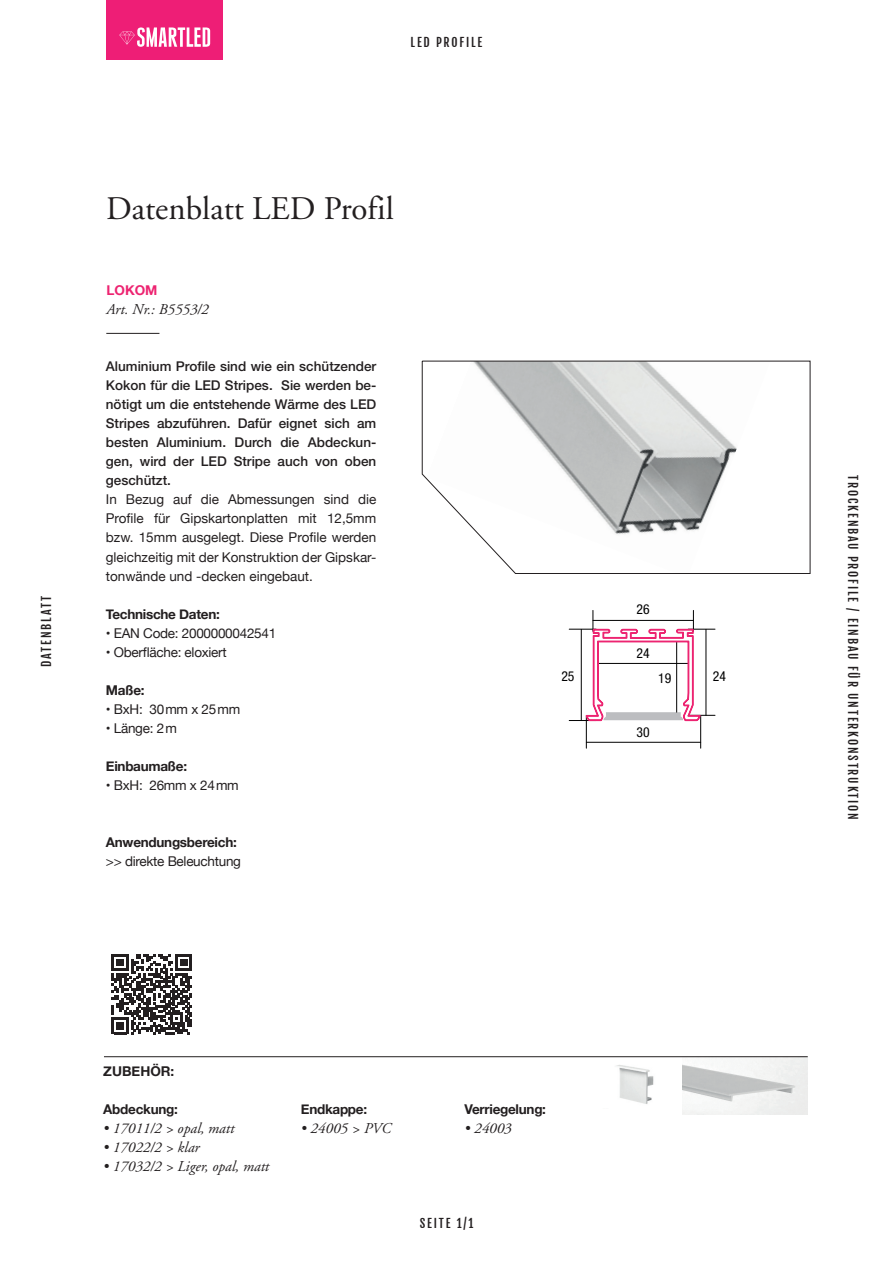
<style>
.page{position:relative;width:893px;height:1263px;background:#fff}
.page>*{position:absolute;margin:0;border:0;box-sizing:border-box;transform-origin:0 0}
.t1{font:33px "Adobe Garamond";color:#231f20}
.t2{font:italic 15px "Adobe Garamond";color:#231f20}
.t3{font:condensed 13.65px "Helvetica Neue";color:#000001}
.t4{font:13.5px/19px "Helvetica Neue";letter-spacing:-.02em;color:#231f20;text-align:justify}
.t5{font:500 13.5px/19px "Helvetica Neue";color:#231f20;text-align:justify}
.t6{font:700 13.5px "Helvetica Neue";letter-spacing:-.02em;color:#231f20}
.t7{font:700 13.5px "Helvetica Neue";color:#231f20}
.t8{font:700 13.5px "Helvetica Neue";color:#ed2471}
.t9{font:12px "Fjalla One";letter-spacing:.15em;color:#231f20}
</style>
<div class="page">
<div style="left:106px;top:0;width:117px;height:60px;background:#ee1e76"></div>
<svg style="left:119px;top:27px;width:91px;height:20px"></svg>
<hr style="left:106px;top:333px;width:53px;height:1px;background:#231f20">
<svg style="left:422px;top:361px;width:388px;height:213px"></svg>
<svg style="left:112px;top:954px;width:80px;height:80px"></svg>
<img style="left:682px;top:1057px;width:126px;height:57px">
<img style="left:595px;top:1057px;width:82px;height:47px">
<hr style="left:104px;top:1056px;width:704px;height:1px;background:#231f20">
<hr style="left:586px;top:742px;width:115px;height:1px;background:#000001">
<hr style="left:700px;top:716px;width:1px;height:32px;background:#000001">
<hr style="left:586px;top:716px;width:1px;height:32px;background:#000001">
<svg style="left:569px;top:610px;width:146px;height:112px"></svg>
<p class="t9" style="left:411px;top:35px;width:73px">LED PROFILE</p>
<p class="t9" style="left:39px;top:667px;width:73px;rotate:-90deg">DATENBLATT</p>
<h1 class="t1" style="left:106px;top:190px;width:289px">Datenblatt LED Profil</h1>
<p class="t8" style="left:107px;top:279px;width:53px">LOKOM</p>
<p class="t2" style="left:107px;top:301px;width:104px">Art. Nr.: B5553/2</p>
<p class="t5" style="left:106px;top:356px;width:272px">Aluminium Profile sind wie ein schützender Kokon für die LED Stripes. Sie werden be&shy;nötigt um die entstehende Wärme des LED Stripes abzuführen. Dafür eignet sich am besten Aluminium. Durch die Abdeckun&shy;gen, wird der LED Stripe auch von oben geschützt.</p>
<p class="t4" style="left:106px;top:491px;width:272px">In Bezug auf die Abmessungen sind die Profile für Gipskartonplatten mit 12,5mm bzw. 15mm ausgelegt. Diese Profile werden gleichzeitig mit der Konstruktion der Gipskar&shy;tonwände und -decken eingebaut.</p>
<p class="t6" style="left:106px;top:603px;width:115px">Technische Daten:</p>
<p class="t4" style="left:106px;top:624px;width:172px">• EAN Code: 2000000042541</p>
<p class="t4" style="left:106px;top:643px;width:122px">• Oberfläche: eloxiert</p>
<p class="t6" style="left:106px;top:679px;width:40px">Maße:</p>
<p class="t4" style="left:106px;top:700px;width:136px">• BxH: 30mm x 25mm</p>
<p class="t4" style="left:106px;top:719px;width:72px">• Länge: 2m</p>
<p class="t6" style="left:106px;top:756px;width:83px">Einbaumaße:</p>
<p class="t4" style="left:106px;top:776px;width:134px">• BxH: 26mm x 24mm</p>
<p class="t6" style="left:106px;top:832px;width:132px">Anwendungsbereich:</p>
<p class="t4" style="left:106px;top:853px;width:137px">&gt;&gt; direkte Beleuchtung</p>
<p class="t3" style="left:636px;top:602px;width:15px">26</p>
<p class="t3" style="left:636px;top:645px;width:15px">24</p>
<p class="t3" style="left:561px;top:668px;width:15px">25</p>
<p class="t3" style="left:713px;top:668px;width:15px">24</p>
<p class="t3" style="left:658px;top:670px;width:15px">19</p>
<p class="t3" style="left:636px;top:724px;width:15px">30</p>
<p class="t7" style="left:103px;top:1060px;width:73px">ZUBEHÖR:</p>
<p class="t6" style="left:103px;top:1099px;width:76px">Abdeckung:</p>
<p class="t2" style="left:103px;top:1120px;width:133px">• 17011/2 &gt; opal, matt</p>
<p class="t2" style="left:103px;top:1139px;width:98px">• 17022/2 &gt; klar</p>
<p class="t2" style="left:103px;top:1158px;width:167px">• 17032/2 &gt; Liger, opal, matt</p>
<p class="t6" style="left:301px;top:1099px;width:68px">Endkappe:</p>
<p class="t2" style="left:301px;top:1120px;width:92px">• 24005 &gt; PVC</p>
<p class="t6" style="left:465px;top:1099px;width:83px">Verriegelung:</p>
<p class="t2" style="left:465px;top:1120px;width:49px">• 24003</p>
<p class="t9" style="left:420px;top:1216px;width:55px">SEITE 1/1</p>
<p class="t9" style="left:860px;top:475px;width:346px;rotate:90deg">TROCKENBAU PROFILE / EINBAU FÜR UNTERKONSTRUKTION</p>
</div>
